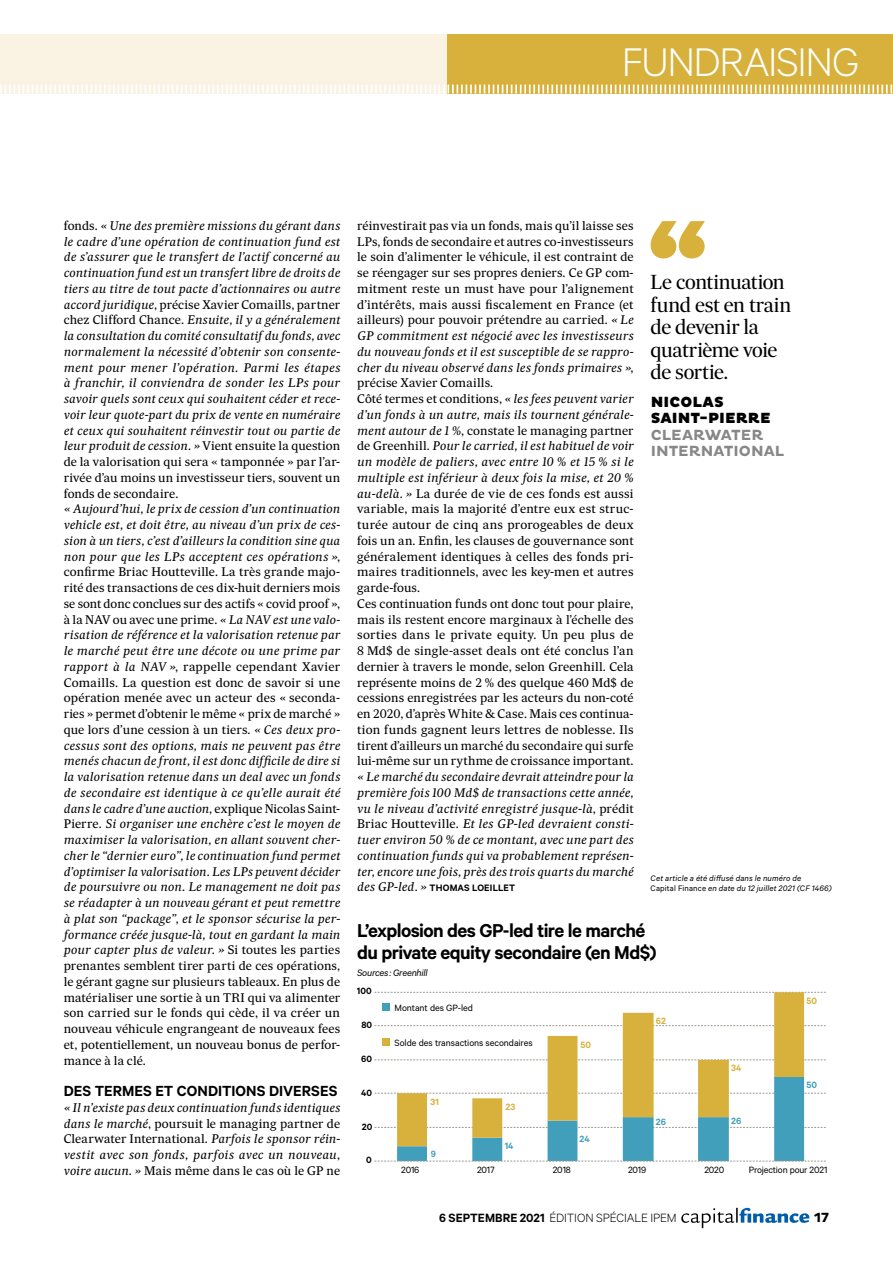
<style>
.page{position:relative;width:893px;height:1263px;background:#fff}
.page>*{position:absolute;margin:0;border:0;box-sizing:border-box;transform-origin:0 0}
.t1{font:300 45px "Calibre";letter-spacing:-.03em;color:#fff}
.t2{font:600 21px/22.5px "Calibre";letter-spacing:-.03em;color:#000}
.t3{font:19.5px/22.5px "Sueca Headline";letter-spacing:-.025em;color:#000}
.t4{font:600 16.5px "Calibre";letter-spacing:.005em;color:#000}
.t5{font:700 15px/16.5px "Pluto";letter-spacing:.005em;color:#878787}
.t6{font:900 15px/16.5px "Pluto";letter-spacing:.005em;color:#000}
.t7{font:300 13.5px "Calibre";letter-spacing:-.01em;color:#000}
.t8{font:700 13.5px "Pluto";color:#000}
.t9{font:italic 12px/15.8px "Sueca";letter-spacing:.015em;color:#000;text-align:justify}
.t10{font:12px/15.8px "Sueca";letter-spacing:.01em;color:#000}
.t11{font:600 10.5px "Calibre";letter-spacing:.01em;color:#000}
.t12{font:italic 10.5px "Calibre";letter-spacing:-.02em;color:#000}
.t13{font:10.2px "Calibre";letter-spacing:-.01em;color:#000}
.t14{font:600 10.2px "Calibre";color:#d7b13b}
.t15{font:600 10.2px "Calibre";letter-spacing:.005em;color:#000}
.t16{font:600 10.2px "Calibre";color:#429fbc}
.t17{font:italic 9px/10.8px "Calibre";letter-spacing:.015em;color:#000}
.s1{font-style:normal}
.s2{font-style:italic}
.s3{font-family:"Sueca";font-weight:400;font-style:italic;font-size:12px}
.s4{font-weight:600}
</style>
<div class="page">
<svg style="left:681px;top:1208px;width:128px;height:20px"></svg>
<div style="left:446px;top:34px;width:447px;height:60px;background:#d7b13b"></div>
<div style="left:0;top:34px;width:446px;height:60px;background:#faf3e3"></div>
<svg style="left:0;top:83px;width:893px;height:11px"></svg>
<svg style="left:374px;top:1059px;width:452px;height:1px"></svg>
<svg style="left:374px;top:1025px;width:452px;height:1px"></svg>
<svg style="left:374px;top:992px;width:452px;height:1px"></svg>
<svg style="left:397px;top:992px;width:407px;height:85px"></svg>
<svg style="left:374px;top:1077px;width:452px;height:85px"></svg>
<div style="left:382px;top:1004px;width:8px;height:7px;background:#429fbc"></div>
<div style="left:382px;top:1039px;width:8px;height:7px;background:#d7b13b"></div>
<svg style="left:651px;top:221px;width:54px;height:37px"></svg>
<h1 class="t1" style="left:622px;top:36px;width:239px">FUNDRAISING</h1>
<p class="t9" style="left:64px;top:217px;width:278px"><span class="s1">fonds.</span> « Une des première missions du gérant dans le cadre d’une opération de continuation fund est de s’assurer que le transfert de l’actif concerné au continuation fund est un transfert libre de droits de tiers au titre de tout pacte d’actionnaires ou autre accord juridique<span class="s1">, précise Xavier Comaills, partner chez Clifford Chance.</span> Ensuite, il y a généralement la consultation du comité consultatif du fonds, avec normalement la nécessité d’obtenir son consente&shy;ment pour mener l’opération. Parmi les étapes à franchir, il conviendra de sonder les LPs pour savoir quels sont ceux qui souhaitent céder et rece&shy;voir leur quote-part du prix de vente en numéraire et ceux qui souhaitent réinvestir tout ou partie de leur produit de cession. » <span class="s1">Vient ensuite la question de la valorisation qui sera « tamponnée » par l’ar&shy;rivée d’au moins un investisseur tiers, souvent un fonds de secondaire.</span></p>
<p class="t9" style="left:64px;top:500px;width:278px">« Aujourd’hui, le prix de cession d’un continuation vehicle est, et doit être, au niveau d’un prix de ces&shy;sion à un tiers, c’est d’ailleurs la condition sine qua non pour que les LPs acceptent ces opérations »<span class="s1">, confirme Briac Houtteville. La très grande majo&shy;rité des transactions de ces dix-huit derniers mois se sont donc conclues sur des actifs « covid proof », à la NAV ou avec une prime.</span> « La NAV est une valo&shy;risation de référence et la valorisation retenue par le marché peut être une décote ou une prime par rapport à la NAV »<span class="s1">, rappelle cependant Xavier Comaills. La question est donc de savoir si une opération menée avec un acteur des « seconda&shy;ries » permet d’obtenir le même « prix de marché » que lors d’une cession à un tiers.</span> « Ces deux pro&shy;cessus sont des options, mais ne peuvent pas être menés chacun de front, il est donc difficile de dire si la valorisation retenue dans un deal avec un fonds de secondaire est identique à ce qu’elle aurait été dans le cadre d’une auction<span class="s1">, explique Nicolas Saint-Pierre.</span> Si organiser une enchère c’est le moyen de maximiser la valorisation, en allant souvent cher&shy;cher le “dernier euro”, le continuation fund permet d’optimiser la valorisation. Les LPs peuvent décider de poursuivre ou non. Le management ne doit pas se réadapter à un nouveau gérant et peut remettre à plat son “package”, et le sponsor sécurise la per&shy;formance créée jusque-là, tout en gardant la main pour capter plus de valeur. » <span class="s1">Si toutes les parties prenantes semblent tirer parti de ces opérations, le gérant gagne sur plusieurs tableaux. En plus de matérialiser une sortie à un TRI qui va alimenter son carried sur le fonds qui cède, il va créer un nouveau véhicule engrangeant de nouveaux fees et, potentiellement, un nouveau bonus de perfor&shy;mance à la clé.</span></p>
<h3 class="t4" style="left:64px;top:1081px;width:275px">DES TERMES ET CONDITIONS DIVERSES</h3>
<p class="t9" style="left:64px;top:1099px;width:278px">« Il n’existe pas deux continuation funds identiques dans le marché<span class="s1">, poursuit le managing partner de Clearwater International.</span> Parfois le sponsor réin&shy;vestit avec son fonds, parfois avec un nouveau, voire aucun. » <span class="s1">Mais même dans le cas où le GP ne</span></p>
<p class="t10" style="left:357px;top:217px;width:278px">réinvestirait pas via un fonds, mais qu’il laisse ses LPs, fonds de secondaire et autres co-investisseurs le soin d’alimenter le véhicule, il est contraint de se réengager sur ses propres deniers. Ce GP com&shy;mitment reste un must have pour l’alignement d’intérêts, mais aussi fiscalement en France (et ailleurs) pour pouvoir prétendre au carried. <span class="s2">« Le GP commitment est négocié avec les investisseurs du nouveau fonds et il est susceptible de se rappro&shy;cher du niveau observé dans les fonds primaires »</span>, précise Xavier Comaills.<br>Côté termes et conditions, <span class="s2">« les fees peuvent varier d’un fonds à un autre, mais ils tournent générale&shy;ment autour de 1 %</span>, constate le managing partner de Greenhill. <span class="s2">Pour le carried, il est habituel de voir un modèle de paliers, avec entre 10 % et 15 % si le multiple est inférieur à deux fois la mise, et 20 % au-delà. »</span> La durée de vie de ces fonds est aussi variable, mais la majorité d’entre eux est struc&shy;turée autour de cinq ans prorogeables de deux fois un an. Enfin, les clauses de gouvernance sont généralement identiques à celles des fonds pri&shy;maires traditionnels, avec les key-men et autres garde-fous.<br>Ces continuation funds ont donc tout pour plaire, mais ils restent encore marginaux à l’échelle des sorties dans le private equity. Un peu plus de 8 Md$ de single-asset deals ont été conclus l’an dernier à travers le monde, selon Greenhill. Cela représente moins de 2 % des quelque 460 Md$ de cessions enregistrées par les acteurs du non-coté en 2020, d’après White &amp; Case. Mais ces continua&shy;tion funds gagnent leurs lettres de noblesse. Ils tirent d’ailleurs un marché du secondaire qui surfe lui-même sur un rythme de croissance important.</p>
<p class="t9" style="left:357px;top:768px;width:278px">« Le marché du secondaire devrait atteindre pour la première fois 100 Md$ de transactions cette année, vu le niveau d’activité enregistré jusque-là<span class="s1">, prédit Briac Houtteville.</span> Et les GP-led devraient consti&shy;tuer environ 50 % de ce montant, avec une part des continuation funds qui va probablement représen&shy;ter, encore une fois, près des trois quarts du marché</p>
<p class="t11" style="left:357px;top:882px;width:159px"><span class="s3">des GP-led. »</span> THOMAS LOEILLET</p>
<h3 class="t3" style="left:651px;top:270px;width:142px">Le continuation fund est en train de devenir la quatrième voie de sortie.</h3>
<p class="t6" style="left:651px;top:394px;width:121px">NICOLAS<br>SAINT-PIERRE</p>
<p class="t5" style="left:651px;top:427px;width:135px">CLEARWATER<br>INTERNATIONAL</p>
<p class="t17" style="left:651px;top:872px;width:183px">Cet article a été diffusé dans le numéro de<br><span class="s1">Capital Finance</span> en date du 12 juillet 2021 (CF 1466)</p>
<h2 class="t2" style="left:357px;top:918px;width:301px">L’explosion des GP-led tire le marché du private equity secondaire (en Md$)</h2>
<p class="t12" style="left:357px;top:966px;width:72px">Sources: Greenhill</p>
<p class="t15" style="left:357px;top:985px;width:16px">100</p>
<p class="t15" style="left:361px;top:1019px;width:12px">80</p>
<p class="t15" style="left:361px;top:1053px;width:12px">60</p>
<p class="t15" style="left:361px;top:1086px;width:12px">40</p>
<p class="t15" style="left:362px;top:1120px;width:12px">20</p>
<p class="t15" style="left:366px;top:1154px;width:7px">0</p>
<p class="t13" style="left:394px;top:1002px;width:80px">Montant des GP-led</p>
<p class="t13" style="left:394px;top:1037px;width:140px">Solde des transactions secondaires</p>
<p class="t14" style="left:430px;top:1096px;width:10px">31</p>
<p class="t16" style="left:431px;top:1148px;width:7px">9</p>
<p class="t14" style="left:505px;top:1101px;width:11px">23</p>
<p class="t16" style="left:505px;top:1140px;width:10px">14</p>
<p class="t14" style="left:580px;top:1038px;width:12px">50</p>
<p class="t16" style="left:580px;top:1132px;width:12px">24</p>
<p class="t14" style="left:656px;top:1015px;width:12px">62</p>
<p class="t14" style="left:731px;top:1062px;width:12px">34</p>
<p class="t16" style="left:656px;top:1116px;width:12px">26</p>
<p class="t16" style="left:731px;top:1115px;width:12px">26</p>
<p class="t14" style="left:806px;top:994px;width:12px">50</p>
<p class="t16" style="left:806px;top:1079px;width:12px">50</p>
<p class="t13" style="left:401px;top:1164px;width:20px">2016</p>
<p class="t13" style="left:477px;top:1164px;width:19px">2017</p>
<p class="t13" style="left:553px;top:1164px;width:20px">2018</p>
<p class="t13" style="left:628px;top:1164px;width:20px">2019</p>
<p class="t13" style="left:704px;top:1164px;width:21px">2020</p>
<p class="t13" style="left:749px;top:1164px;width:80px">Projection pour 2021</p>
<p class="t7" style="left:439px;top:1210px;width:239px"><span class="s4">6 SEPTEMBRE 2021</span> ÉDITION SPÉCIALE IPEM</p>
<p class="t8" style="left:814px;top:1210px;width:16px">17</p>
</div>
